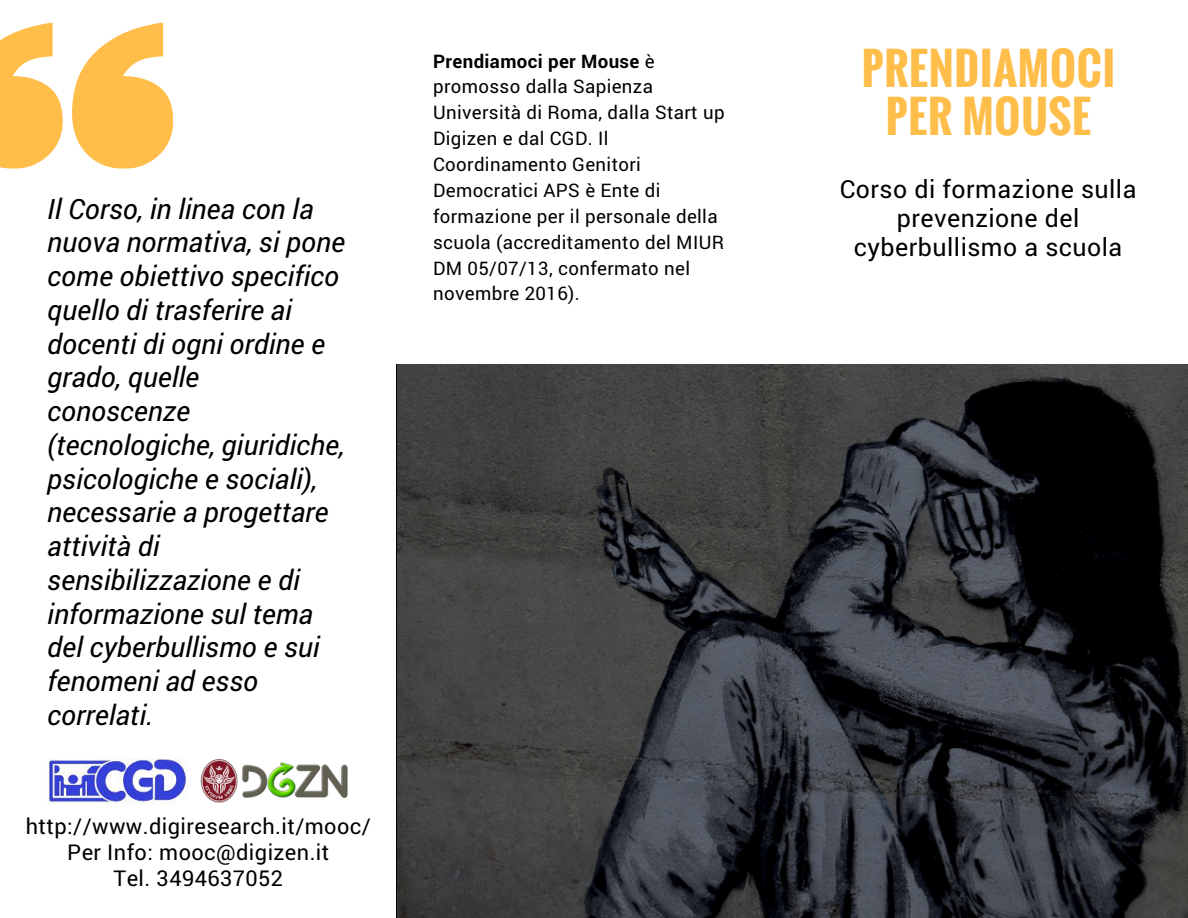
<style>
.page{position:relative;width:1188px;height:918px;background:#fff}
.page>*{position:absolute;margin:0;border:0;box-sizing:border-box;transform-origin:0 0}
.t1{font:700 43.65px/48.3px "Oswald";letter-spacing:.02em;color:#ffbd4a;text-align:center}
.t2{font:italic 28.05px/33.8px "Roboto";color:#000}
.t3{font:24.9px/29.2px "Roboto";letter-spacing:.02em;color:#000;text-align:center}
.t4{font:21.75px/25.8px "Roboto";letter-spacing:.02em;color:#000;text-align:center}
.t5{font:18.75px/25.8px "Roboto";letter-spacing:.02em;color:#000}
.s1{font-weight:700}
</style>
<div class="page">
<img style="left:397px;top:364px;width:791px;height:554px">
<svg style="left:0;top:22px;width:173px;height:147px"></svg>
<img style="left:47px;top:758px;width:141px;height:45px">
<img style="left:200px;top:758px;width:148px;height:45px">
<p class="t2" style="left:47px;top:191px;width:299px">Il Corso, in linea con la nuova normativa, si pone come obiettivo specifico quello di trasferire ai docenti di ogni ordine e grado, quelle conoscenze (tecnologiche, giuridiche, psicologiche e sociali), necessarie a progettare attività di sensibilizzazione e di informazione sul tema del cyberbullismo e sui fenomeni ad esso correlati.</p>
<p class="t4" style="left:26px;top:813px;width:347px">http://www.digiresearch.it/mooc/<br>Per Info: mooc@digizen.it<br>Tel. 3494637052</p>
<p class="t5" style="left:433px;top:47px;width:293px"><span class="s1">Prendiamoci per Mouse</span> è promosso dalla Sapienza<br>Università di Roma, dalla Start up<br>Digizen e dal CGD. Il<br>Coordinamento Genitori<br>Democratici APS è Ente di formazione per il personale della scuola (accreditamento del MIUR<br>DM 05/07/13, confermato nel novembre 2016).</p>
<h1 class="t1" style="left:862px;top:43px;width:255px">PRENDIAMOCI<br>PER MOUSE</h1>
<p class="t3" style="left:840px;top:174px;width:298px">Corso di formazione sulla prevenzione del cyberbullismo a scuola</p>
</div>
